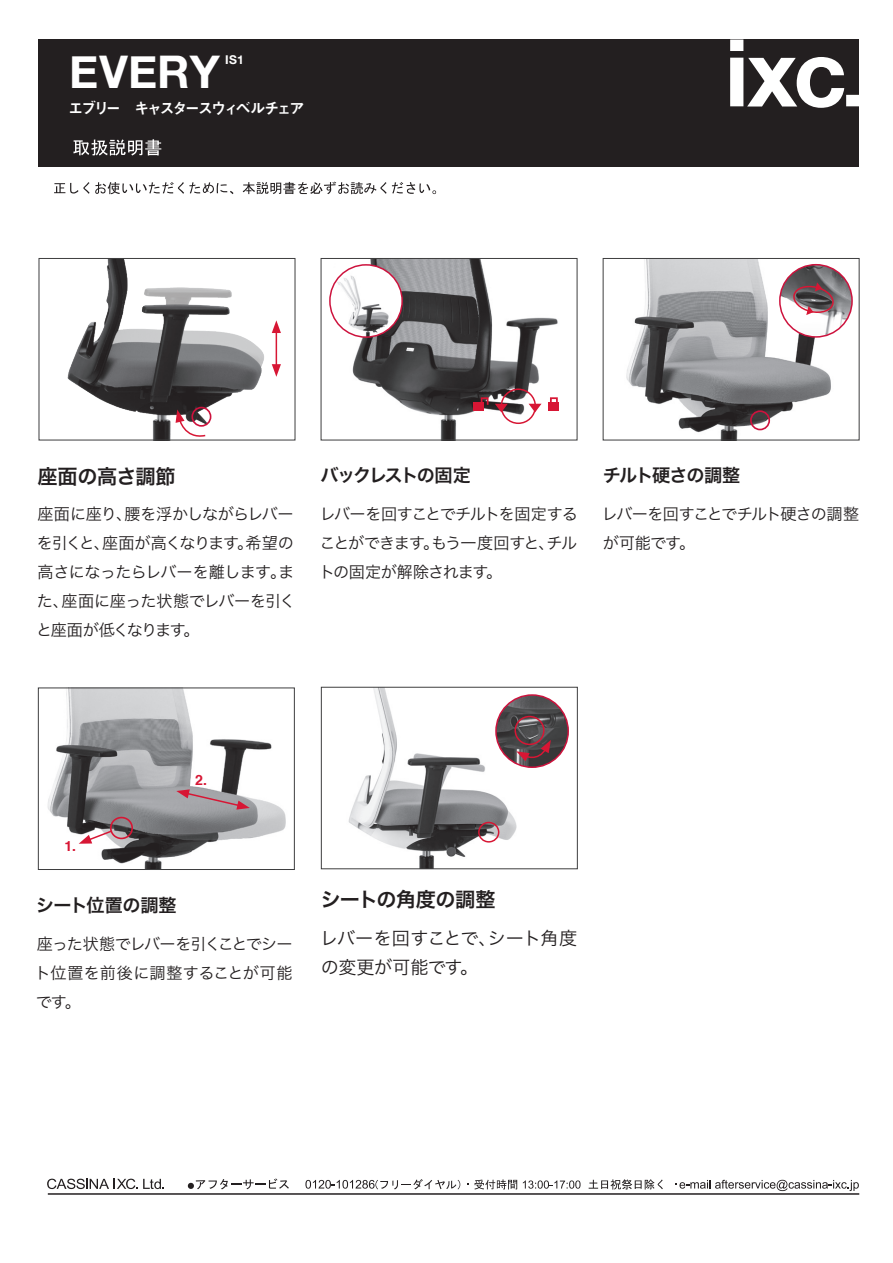
<style>
.page{position:relative;width:893px;height:1263px;background:#fff}
.page>*{position:absolute;margin:0;border:0;box-sizing:border-box;transform-origin:0 0}
.t1{font:700 45px "Helvetica Neue";letter-spacing:.005em;color:#fff}
.t2{font:20.1px "Hira Kaku Pro N W6";letter-spacing:-.02em;color:#231f20}
.t3{font:18.15px/29px "Hira Kaku Pro N W3";letter-spacing:-.025em;color:#231f20}
.t4{font:18.15px "Hira Kaku Pro N W6";letter-spacing:-.105em;color:#231f20}
.t5{font:18.15px "Hira Kaku Pro N W6";letter-spacing:-.02em;color:#231f20}
.t6{font:18.15px "Hira Kaku Pro N W6";letter-spacing:-.075em;color:#231f20}
.t7{font:16.05px/29px "Hira Kaku Pro N W3";letter-spacing:-.045em;color:#231f20;text-align:justify}
.t8{font:15.45px "Midashi Go Pro MB31";letter-spacing:-.17em;color:#fff}
.t9{font:700 14.1px "Helvetica";color:#d71634}
.t10{font:700 12.15px "Helvetica Neue";color:#fff}
</style>
<div class="page">
<div style="left:38px;top:40px;width:821px;height:127px;background:#231f20"></div>
<svg style="left:730px;top:40px;width:129px;height:68px"></svg>
<svg style="left:73px;top:139px;width:88px;height:17px"></svg>
<hr style="left:48px;top:1193px;width:811px;height:2px;background:#231f20">
<svg style="left:188px;top:1178px;width:101px;height:11px"></svg>
<svg style="left:305px;top:1179px;width:155px;height:10px"></svg>
<svg style="left:475px;top:1179px;width:42px;height:10px"></svg>
<svg style="left:523px;top:1180px;width:57px;height:9px"></svg>
<svg style="left:589px;top:1179px;width:74px;height:10px"></svg>
<svg style="left:675px;top:1180px;width:184px;height:11px"></svg>
<svg style="left:47px;top:1179px;width:117px;height:10px"></svg>
<svg style="left:54px;top:182px;width:382px;height:12px"></svg>
<img style="left:67px;top:260px;width:211px;height:178px">
<div style="left:39px;top:258px;width:256px;height:182px;border:1px solid #3e3e3f"></div>
<hr style="left:276px;top:330px;width:1px;height:37px;background:#d71634">
<svg style="left:272px;top:364px;width:9px;height:13px"></svg>
<svg style="left:272px;top:320px;width:9px;height:13px"></svg>
<div style="left:191px;top:407px;width:20px;height:20px;border:2px solid #cd123d;border-radius:50%"></div>
<svg style="left:176px;top:409px;width:31px;height:31px"></svg>
<img style="left:329px;top:260px;width:229px;height:178px">
<div style="left:321px;top:258px;width:256px;height:182px;border:1px solid #3e3e3f"></div>
<div style="left:473px;top:402px;width:11px;height:9px;background:#d71634"></div>
<div style="left:481px;top:397px;width:8px;height:9px;border:2px solid #d71634"></div>
<div style="left:549px;top:402px;width:10px;height:9px;background:#d71634"></div>
<div style="left:550px;top:397px;width:8px;height:9px;border:2px solid #d71634"></div>
<img style="left:330px;top:269px;width:69px;height:68px">
<div style="left:329px;top:264px;width:74px;height:74px;border:2px solid #cd123d;border-radius:50%"></div>
<div style="left:501px;top:388px;width:35px;height:36px;border:2px solid #d71634;border-radius:50%"></div>
<svg style="left:529px;top:404px;width:12px;height:8px"></svg>
<svg style="left:495px;top:404px;width:13px;height:8px"></svg>
<img style="left:626px;top:260px;width:227px;height:178px">
<div style="left:603px;top:258px;width:256px;height:182px;border:1px solid #3e3e3f"></div>
<img style="left:780px;top:265px;width:72px;height:70px">
<div style="left:779px;top:264px;width:74px;height:74px;border:2px solid #cd123d;border-radius:50%"></div>
<div style="left:750px;top:410px;width:20px;height:20px;border:2px solid #cd123d;border-radius:50%"></div>
<svg style="left:791px;top:282px;width:45px;height:33px"></svg>
<img style="left:47px;top:689px;width:239px;height:179px">
<div style="left:38px;top:687px;width:257px;height:183px;border:1px solid #3e3e3f"></div>
<svg style="left:79px;top:829px;width:34px;height:15px"></svg>
<svg style="left:176px;top:789px;width:74px;height:21px;background:#ab949b"></svg>
<div style="left:110px;top:817px;width:23px;height:22px;border:2px solid #d71634;border-radius:50%"></div>
<img style="left:348px;top:689px;width:203px;height:178px">
<div style="left:321px;top:687px;width:257px;height:182px;border:1px solid #3e3e3f"></div>
<img style="left:496px;top:695px;width:72px;height:72px;border-radius:36px">
<div style="left:495px;top:694px;width:74px;height:74px;border:2px solid #cd123d;border-radius:50%"></div>
<div style="left:514px;top:716px;width:31px;height:29px;border:2px solid #d71634;border-radius:50%"></div>
<svg style="left:516px;top:740px;width:35px;height:23px"></svg>
<div style="left:478px;top:822px;width:21px;height:20px;border:2px solid #d71634;border-radius:50%"></div>
<h1 class="t1" style="left:69px;top:37px;width:152px">EVERY</h1>
<p class="t10" style="left:225px;top:50px;width:20px">IS1</p>
<p class="t8" style="left:68px;top:96px;width:238px">エブリー　キャスタースウィベルチェア</p>
<p class="t2" style="left:37px;top:458px;width:140px">座面の高さ調節</p>
<p class="t7" style="left:36px;top:499px;width:261px;text-align:left">座面に座り、腰を浮かしながらレバーを引くと、座面が高くなります。希望の高さになったらレバーを離します。また、座面に座った状態でレバーを引くと座面が低くなります。</p>
<p class="t4" style="left:321px;top:459px;width:152px">バックレストの固定</p>
<p class="t7" style="left:319px;top:499px;width:260px">レバーを回すことでチルトを固定することができます。もう一度回すと、チルトの固定が解除されます。</p>
<p class="t6" style="left:603px;top:459px;width:139px">チルト硬さの調整</p>
<p class="t7" style="left:602px;top:499px;width:259px">レバーを回すことでチルト硬さの調整が可能です。</p>
<p class="t9" style="left:64px;top:834px;width:13px">1.</p>
<p class="t9" style="left:195px;top:769px;width:13px">2.</p>
<p class="t5" style="left:36px;top:888px;width:142px">シート位置の調整</p>
<p class="t7" style="left:35px;top:928px;width:259px">座った状態でレバーを引くことでシート位置を前後に調整することが可能です。</p>
<p class="t2" style="left:320px;top:881px;width:177px">シートの角度の調整</p>
<p class="t3" style="left:320px;top:922px;width:259px">レバーを回すことで、シート角度の変更が可能です。</p>
</div>
